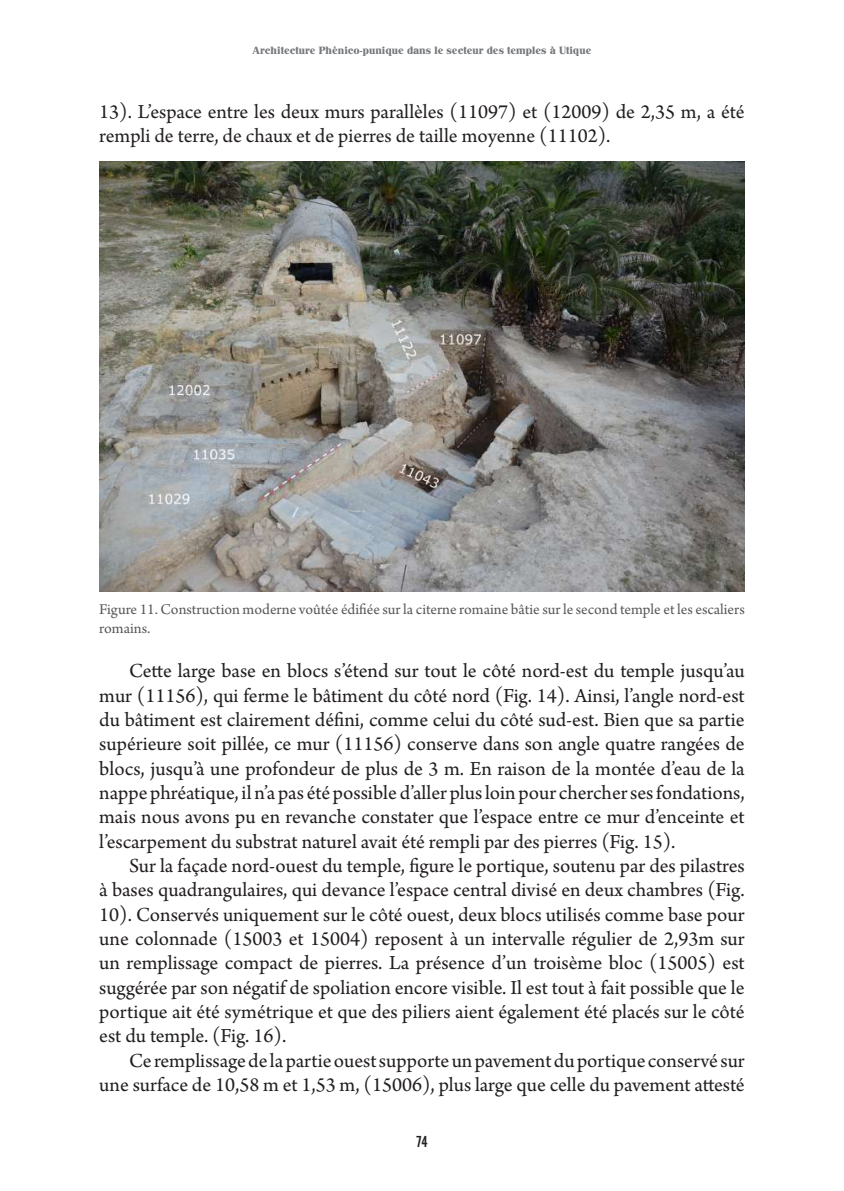
<style>
.page{position:relative;width:844px;height:1191px;background:#fff}
.page>*{position:absolute;margin:0;border:0;box-sizing:border-box;transform-origin:0 0}
.t1{font:21px/24.3px "Arno Pro";letter-spacing:-.005em;color:#231f20;text-align:justify}
.t2{font:15.75px/18.9px "Arno Pro";color:#57585a}
.t3{font:15.75px "Alternate Gothic No 2 BT";color:#231f20}
.t4{font:500 10.5px "John Hancock CP";color:#76787b}
</style>
<div class="page">
<img style="left:99px;top:161px;width:645px;height:430px">
<p class="t4" style="left:252px;top:45px;width:340px">Architecture Phénico-punique dans le secteur des temples à Utique</p>
<p class="t1" style="left:99px;top:100px;width:646px">13). L’espace entre les deux murs parallèles (11097) et (12009) de 2,35 m, a été rempli de terre, de chaux et de pierres de taille moyenne (11102).</p>
<p class="t2" style="left:99px;top:600px;width:646px">Figure 11. Construction moderne voûtée édifiée sur la citerne romaine bâtie sur le second temple et les escaliers romains.</p>
<p class="t1" style="left:99px;top:660px;width:646px;text-indent:30px">Cette large base en blocs s’étend sur tout le côté nord-est du temple jusqu’au mur (11156), qui ferme le bâtiment du côté nord (Fig. 14). Ainsi, l’angle nord-est du bâtiment est clairement défini, comme celui du côté sud-est. Bien que sa partie supérieure soit pillée, ce mur (11156) conserve dans son angle quatre rangées de blocs, jusqu’à une profondeur de plus de 3 m. En raison de la montée d’eau de la nappe phréatique, il n’a pas été possible d’aller plus loin pour chercher ses fondations, mais nous avons pu en revanche constater que l’espace entre ce mur d’enceinte et l’escarpement du substrat naturel avait été rempli par des pierres (Fig. 15).</p>
<p class="t1" style="left:99px;top:854px;width:646px;text-indent:30px">Sur la façade nord-ouest du temple, figure le portique, soutenu par des pilastres à bases quadrangulaires, qui devance l’espace central divisé en deux chambres (Fig.<br>10). Conservés uniquement sur le côté ouest, deux blocs utilisés comme base pour une colonnade (15003 et 15004) reposent à un intervalle régulier de 2,93m sur un remplissage compact de pierres. La présence d’un troisème bloc (15005) est suggérée par son négatif de spoliation encore visible. Il est tout à fait possible que le portique ait été symétrique et que des piliers aient également été placés sur le côté est du temple. (Fig. 16).</p>
<p class="t1" style="left:99px;top:1049px;width:646px;text-align:right">Ce remplissage de la partie ouest supporte un pavement du portique conservé sur une surface de 10,58 m et 1,53 m, (15006), plus large que celle du pavement attesté</p>
<p class="t3" style="left:416px;top:1133px;width:13px">74</p>
</div>
